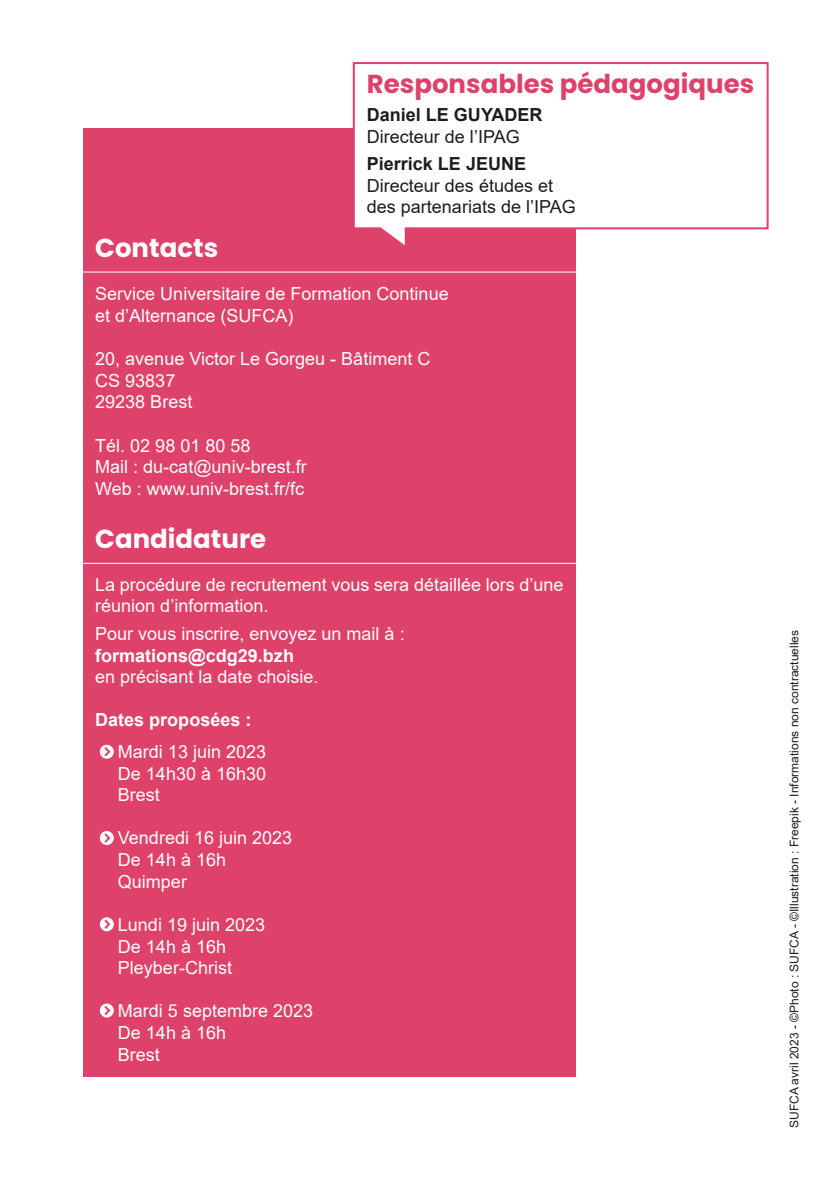
<style>
.page{position:relative;width:840px;height:1191px;background:#fff}
.page>*{position:absolute;margin:0;border:0;box-sizing:border-box;transform-origin:0 0}
.t1{font:700 26px "Poppins";color:#de4169}
.t2{font:700 26px "Poppins";color:#fff}
.t3{font:18px/21.6px "Arial";color:#fff}
.t4{font:18px/21.6px "Arial";color:#1d1d1b}
.t5{font:700 18px "Arial";color:#fff}
.t6{font:700 18px "Arial";color:#1d1d1b}
.t7{font:12px "Arial";color:#1d1d1b}
</style>
<div class="page">
<div style="left:83px;top:129px;width:492px;height:948px;background:#de4169"></div>
<hr style="left:83px;top:271px;width:492px;height:1px;background:#fff">
<svg style="left:351px;top:62px;width:418px;height:189px"></svg>
<hr style="left:83px;top:563px;width:492px;height:1px;background:#fff">
<svg style="left:100px;top:744px;width:14px;height:14px"></svg>
<svg style="left:100px;top:831px;width:14px;height:14px"></svg>
<svg style="left:100px;top:917px;width:14px;height:14px"></svg>
<svg style="left:100px;top:1003px;width:14px;height:14px"></svg>
<h1 class="t1" style="left:366px;top:69px;width:388px">Responsables pédagogiques</h1>
<p class="t6" style="left:366px;top:102px;width:177px">Daniel LE GUYADER</p>
<p class="t4" style="left:366px;top:125px;width:154px">Directeur de l’IPAG</p>
<p class="t6" style="left:366px;top:151px;width:161px">Pierrick LE JEUNE</p>
<p class="t4" style="left:366px;top:174px;width:210px">Directeur des études et des partenariats de l’IPAG</p>
<h1 class="t2" style="left:95px;top:233px;width:124px">Contacts</h1>
<p class="t3" style="left:95px;top:283px;width:355px">Service Universitaire de Formation Continue et d’Alternance (SUFCA)</p>
<p class="t3" style="left:95px;top:348px;width:336px">20, avenue Victor Le Gorgeu - Bâtiment C<br>CS 93837<br>29238 Brest</p>
<p class="t3" style="left:95px;top:434px;width:213px">Tél. 02 98 01 80 58<br>Mail : du-cat@univ-brest.fr<br>Web : www.univ-brest.fr/fc</p>
<h1 class="t2" style="left:95px;top:523px;width:172px">Candidature</h1>
<p class="t3" style="left:95px;top:573px;width:469px">La procédure de recrutement vous sera détaillée lors d’une réunion d’information.</p>
<p class="t3" style="left:95px;top:623px;width:311px">Pour vous inscrire, envoyez un mail à :</p>
<p class="t5" style="left:95px;top:642px;width:200px">formations@cdg29.bzh</p>
<p class="t3" style="left:95px;top:666px;width:225px">en précisant la date choisie.</p>
<p class="t5" style="left:95px;top:707px;width:158px">Dates proposées :</p>
<p class="t3" style="left:118px;top:741px;width:150px;text-align:justify;text-indent:-17px">&gt; Mardi 13 juin 2023<br>De 14h30 à 16h30<br>Brest</p>
<p class="t3" style="left:118px;top:827px;width:176px;text-indent:-17px">&gt; Vendredi 16 juin 2023<br>De 14h à 16h<br>Quimper</p>
<p class="t3" style="left:118px;top:913px;width:149px;text-indent:-17px">&gt; Lundi 19 juin 2023<br>De 14h à 16h<br>Pleyber-Christ</p>
<p class="t3" style="left:118px;top:1000px;width:197px;text-indent:-17px">&gt; Mardi 5 septembre 2023<br>De 14h à 16h<br>Brest</p>
<p class="t7" style="left:785px;top:1128px;width:499px;rotate:-90deg">SUFCA avril 2023 - ©Photo : SUFCA - ©Illustration : Freepik - Informations non contractuelles</p>
</div>
